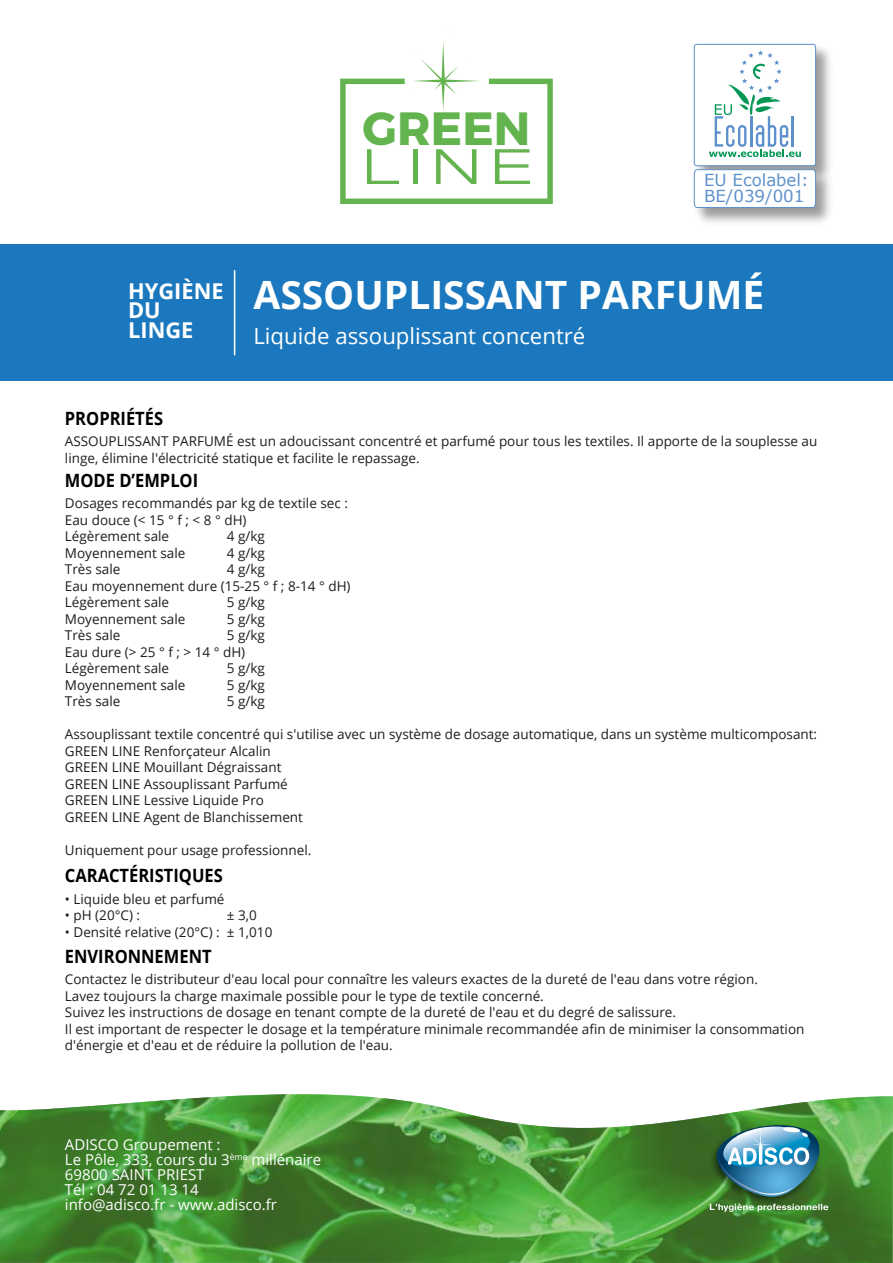
<style>
.page{position:relative;width:893px;height:1263px;background:#fff}
.page>*{position:absolute;margin:0;border:0;box-sizing:border-box;transform-origin:0 0}
.t1{font:700 46.5px "Montserrat";color:#63b44e}
.t2{font:700 39px "Open Sans";color:#fff}
.t3{font:22.2px "Open Sans";color:#fff}
.t4{font:700 21.75px/19.4px "Open Sans";color:#fff}
.t5{font:700 18.3px "Open Sans";color:#000;scale:.9 1}
.t6{font:16.65px/15.6px "Verdana";color:#5e91cc}
.t7{font:15px/15px "Open Sans";color:#fff}
.t8{font:13.5px/16.5px "Open Sans";color:#1d1d1b}
</style>
<div class="page">
<svg style="left:0;top:1094px;width:893px;height:169px;background:#589848"></svg>
<div style="left:0;top:245px;width:893px;height:136px;background:#1b78be"></div>
<hr style="left:234px;top:270px;width:1px;height:85px;background:#fff">
<img style="left:705px;top:1119px;width:120px;height:90px">
<img style="left:707px;top:1125px;width:121px;height:87px">
<svg style="left:340px;top:42px;width:213px;height:162px"></svg>
<img style="left:693px;top:43px;width:137px;height:180px">
<div style="left:694px;top:44px;width:122px;height:122px;background:#fff;border-radius:3px"></div>
<div style="left:694px;top:44px;width:122px;height:122px;border:1px solid #5e91cc;border-radius:3px"></div>
<svg style="left:709px;top:50px;width:92px;height:107px"></svg>
<hr style="left:792px;top:116px;width:2px;height:31px;background:#5e91cc">
<svg style="left:694px;top:169px;width:122px;height:39px"></svg>
<h3 class="t4" style="left:128px;top:281px;width:97px">HYGIÈNE<br>DU<br>LINGE</h3>
<h1 class="t1" style="left:363px;top:90px;width:169px">GREEN</h1>
<p class="t6" style="left:704px;top:172px;width:106px">EU Ecolabel:<br>BE/039/001</p>
<h2 class="t2" style="left:253px;top:267px;width:512px">ASSOUPLISSANT PARFUMÉ</h2>
<h3 class="t3" style="left:253px;top:320px;width:333px">Liquide assouplissant concentré</h3>
<h3 class="t5" style="left:65px;top:405px;width:111px">PROPRIÉTÉS</h3>
<p class="t8" style="left:65px;top:433px;width:754px">ASSOUPLISSANT PARFUMÉ est un adoucissant concentré et parfumé pour tous les textiles. Il apporte de la souplesse au linge, élimine l'électricité statique et facilite le repassage.</p>
<h3 class="t5" style="left:65px;top:467px;width:150px">MODE D’EMPLOI</h3>
<p class="t8" style="left:65px;top:495px;width:285px">Dosages recommandés par kg de textile sec :<br>Eau douce (&lt; 15 ° f ; &lt; 8 ° dH)<br>Légèrement sale</p>
<p class="t8" style="left:227px;top:528px;width:40px">4 g/kg</p>
<p class="t8" style="left:65px;top:544px;width:122px">Moyennement sale</p>
<p class="t8" style="left:227px;top:544px;width:40px">4 g/kg</p>
<p class="t8" style="left:65px;top:561px;width:57px">Très sale</p>
<p class="t8" style="left:65px;top:561px;width:287px;text-indent:162px">4 g/kg<br>Eau moyennement dure (15-25 ° f ; 8-14 ° dH)<br>Légèrement sale</p>
<p class="t8" style="left:227px;top:594px;width:40px">5 g/kg</p>
<p class="t8" style="left:65px;top:610px;width:122px">Moyennement sale</p>
<p class="t8" style="left:227px;top:610px;width:40px">5 g/kg</p>
<p class="t8" style="left:65px;top:627px;width:57px">Très sale</p>
<p class="t8" style="left:65px;top:627px;width:202px;text-indent:162px">5 g/kg<br>Eau dure (&gt; 25 ° f ; &gt; 14 ° dH)<br>Légèrement sale</p>
<p class="t8" style="left:227px;top:660px;width:40px">5 g/kg</p>
<p class="t8" style="left:65px;top:676px;width:122px">Moyennement sale</p>
<p class="t8" style="left:227px;top:676px;width:40px">5 g/kg</p>
<p class="t8" style="left:65px;top:693px;width:57px">Très sale</p>
<p class="t8" style="left:227px;top:693px;width:40px">5 g/kg</p>
<p class="t8" style="left:65px;top:726px;width:754px">Assouplissant textile concentré qui s'utilise avec un système de dosage automatique, dans un système multicomposant:<br>GREEN LINE Renforçateur Alcalin<br>GREEN LINE Mouillant Dégraissant<br>GREEN LINE Assouplissant Parfumé<br>GREEN LINE Lessive Liquide Pro<br>GREEN LINE Agent de Blanchissement</p>
<p class="t8" style="left:65px;top:841px;width:248px">Uniquement pour usage professionnel.</p>
<h3 class="t5" style="left:65px;top:862px;width:177px">CARACTÉRISTIQUES</h3>
<p class="t8" style="left:65px;top:890px;width:161px">• Liquide bleu et parfumé</p>
<p class="t8" style="left:65px;top:907px;width:77px">• pH (20°C) :</p>
<p class="t8" style="left:227px;top:907px;width:31px">± 3,0</p>
<p class="t8" style="left:65px;top:923px;width:209px">• Densité relative (20°C) : ± 1,010</p>
<h3 class="t5" style="left:65px;top:943px;width:165px">ENVIRONNEMENT</h3>
<p class="t8" style="left:65px;top:971px;width:741px">Contactez le distributeur d'eau local pour connaître les valeurs exactes de la dureté de l'eau dans votre région.<br>Lavez toujours la charge maximale possible pour le type de textile concerné.<br>Suivez les instructions de dosage en tenant compte de la dureté de l'eau et du degré de salissure.<br>Il est important de respecter le dosage et la température minimale recommandée afin de minimiser la consommation d'énergie et d'eau et de réduire la pollution de l'eau.</p>
<p class="t7" style="left:65px;top:1137px;width:258px">ADISCO Groupement :<br>Le Pôle, 333, cours du 3<sup>ème</sup> millénaire<br>69800 SAINT PRIEST<br>Tél : 04 72 01 13 14<br>info@adisco.fr - www.adisco.fr</p>
</div>
